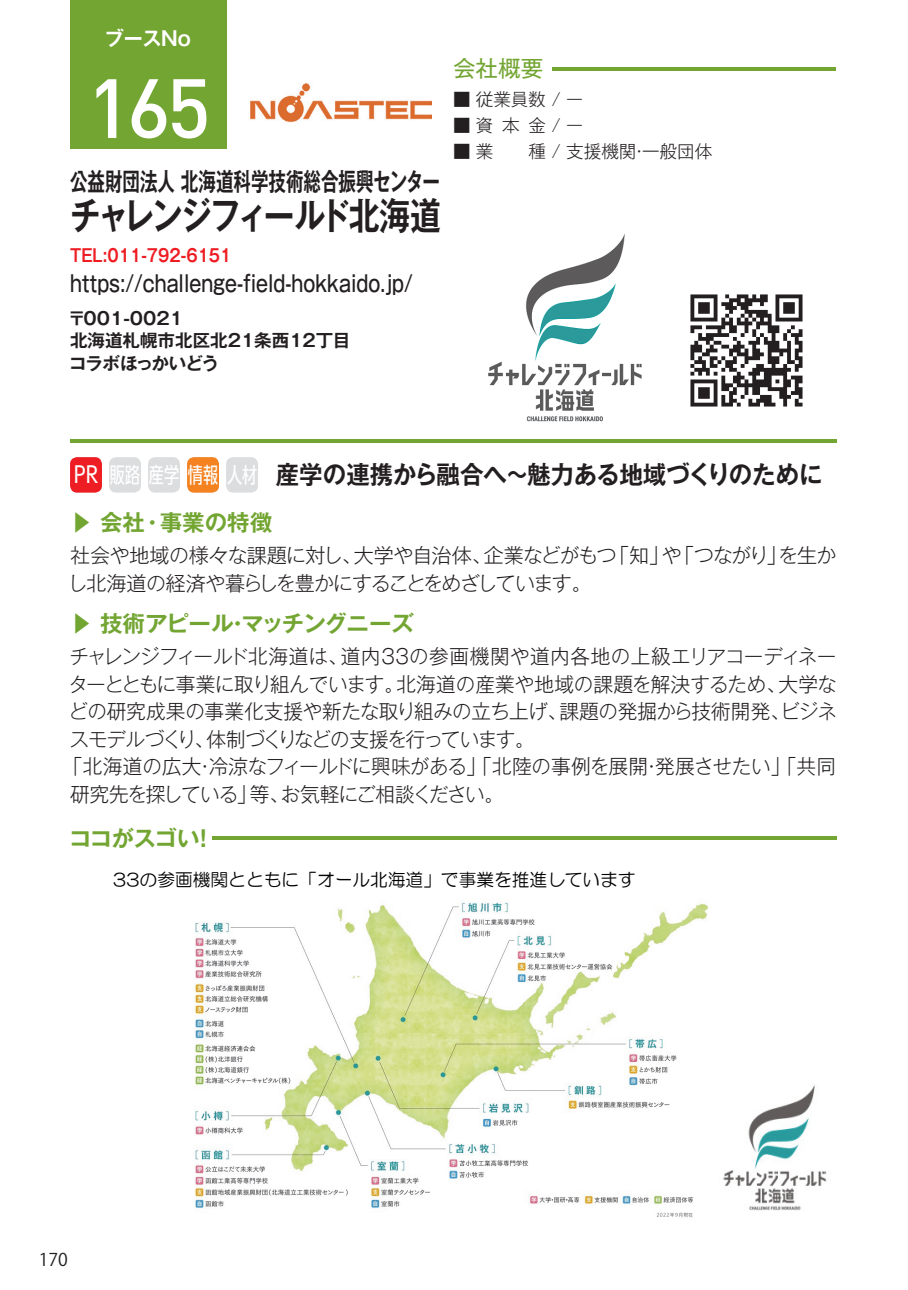
<style>
.page{position:relative;width:908px;height:1290px;background:#fff}
.page>*{position:absolute;margin:0;border:0;box-sizing:border-box;transform-origin:0 0}
.t1{font:500 82.5px "DIN Pro";color:#fff}
.t2{font:700 37.5px "Gothic MB101 Pr 6 De";letter-spacing:-.065em;color:#231f20;scale:.82 1}
.t3{font:700 25px "Gothic MB101 Pr 6 De";color:#231f20;scale:.94 1}
.t4{font:700 25px "Gothic MB101 Pr 6 De";color:#231f20;scale:.7 1}
.t5{font:500 22.5px "Gothic MB101 Pr 6";color:#231f20;scale:.77 1}
.t6{font:700 22.5px "Gothic MB101 Pr 6 De";letter-spacing:-.005em;color:#73a532}
.t7{font:22.5px "Gothic MB101 Pr 6";color:#73a532}
.t8{font:22.5px "UD Shin Go C Osez Pr 6";color:#fff}
.t9{font:21.5px "UD Shin Go C Osez Pr 6";color:#fff}
.t10{font:300 20px/27.5px "Gothic MB101 Pr 6";letter-spacing:-.035em;color:#231f20}
.t11{font:700 20px "Gothic MB101 Pr 6 De";letter-spacing:-.01em;color:#fff;scale:.95 1}
.t12{font:17.75px "HG Maru Gothic MPRO";color:#000}
.t13{font:300 17.5px "Gothic MB101 Pr 6";color:#231f20}
.t14{font:700 17.5px "Gothic MB101 Pr 6 De";color:#231f20}
.t15{font:700 17.5px "Gothic MB101 Pr 6 De";color:#ee1d23;scale:.85 1}
.t16{font:700 17.5px "Gothic MB101 Pr 6 De";letter-spacing:-.065em;color:#231f20}
.t17{font:17.5px "Koz Go Pro";color:#231f20}
</style>
<div class="page">
<img style="left:723px;top:1085px;width:104px;height:125px">
<img style="left:195px;top:902px;width:514px;height:316px">
<div style="left:70px;top:0;width:156px;height:149px;background:#73a532"></div>
<svg style="left:70px;top:457px;width:32px;height:36px"></svg>
<div style="left:109px;top:457px;width:32px;height:36px;background:#dcdddf;border-radius:7px"></div>
<div style="left:148px;top:457px;width:32px;height:36px;background:#dcdddf;border-radius:7px"></div>
<svg style="left:187px;top:457px;width:32px;height:36px"></svg>
<div style="left:226px;top:457px;width:32px;height:36px;background:#dcdddf;border-radius:7px"></div>
<hr style="left:70px;top:439px;width:765px;height:4px;background:#73a532">
<hr style="left:552px;top:67px;width:283px;height:4px;background:#73a532">
<img style="left:488px;top:234px;width:154px;height:188px">
<img style="left:690px;top:294px;width:113px;height:113px">
<img style="left:250px;top:83px;width:181px;height:40px">
<hr style="left:212px;top:836px;width:623px;height:4px;background:#73a532">
<p class="t11" style="left:105px;top:22px;width:92px">ブースNo</p>
<p class="t1" style="left:87px;top:52px;width:125px">165</p>
<p class="t4" style="left:70px;top:161px;width:529px">公益財団法人 北海道科学技術総合振興センター</p>
<p class="t2" style="left:70px;top:184px;width:454px">チャレンジフィールド北海道</p>
<p class="t15" style="left:70px;top:241px;width:191px">TEL:011-792-6151</p>
<p class="t5" style="left:70px;top:264px;width:446px">https://challenge-field-hokkaido.jp/</p>
<p class="t14" style="left:68px;top:304px;width:116px">〒001-0021</p>
<p class="t14" style="left:70px;top:326px;width:281px">北海道札幌市北区北21条西12丁目</p>
<p class="t16" style="left:69px;top:349px;width:151px">コラボほっかいどう</p>
<p class="t7" style="left:453px;top:49px;width:91px">会社概要</p>
<p class="t13" style="left:453px;top:85px;width:132px">■ 従業員数 / ー</p>
<p class="t13" style="left:453px;top:111px;width:132px">■ 資本金 /ー</p>
<p class="t13" style="left:453px;top:137px;width:260px">■ 業　　種 / 支援機関・一般団体</p>
<p class="t8" style="left:74px;top:457px;width:26px">PR</p>
<p class="t9" style="left:110px;top:458px;width:149px">販路産学情報人材</p>
<p class="t3" style="left:275px;top:454px;width:583px">産学の連携から融合へ〜魅力ある地域づくりのために</p>
<p class="t6" style="left:70px;top:504px;width:204px">▶ 会社・事業の特徴</p>
<p class="t10" style="left:67px;top:540px;width:770px">社会や地域の様々な課題に対し、大学や自治体、企業などがもつ「知」や「つながり」を生かし北海道の経済や暮らしを豊かにすることをめざしています。</p>
<p class="t6" style="left:70px;top:605px;width:345px">▶ 技術アピール・マッチングニーズ</p>
<p class="t10" style="left:69px;top:641px;width:769px;text-align:justify">チャレンジフィールド北海道は、道内33の参画機関や道内各地の上級エリアコーディネーターとともに事業に取り組んでいます。北海道の産業や地域の課題を解決するため、大学などの研究成果の事業化支援や新たな取り組みの立ち上げ、課題の発掘から技術開発、ビジネスモデルづくり、体制づくりなどの支援を行っています。</p>
<p class="t10" style="left:70px;top:751px;width:767px;text-indent:-7px">「北海道の広大・冷涼なフィールドに興味がある」「北陸の事例を展開・発展させたい」「共同研究先を探している」等、お気軽にご相談ください。</p>
<p class="t6" style="left:69px;top:820px;width:147px">ココがスゴい！</p>
<p class="t12" style="left:113px;top:871px;width:523px">33の参画機関とともに「オール北海道」で事業を推進しています</p>
<p class="t17" style="left:39px;top:1248px;width:30px">170</p>
</div>
